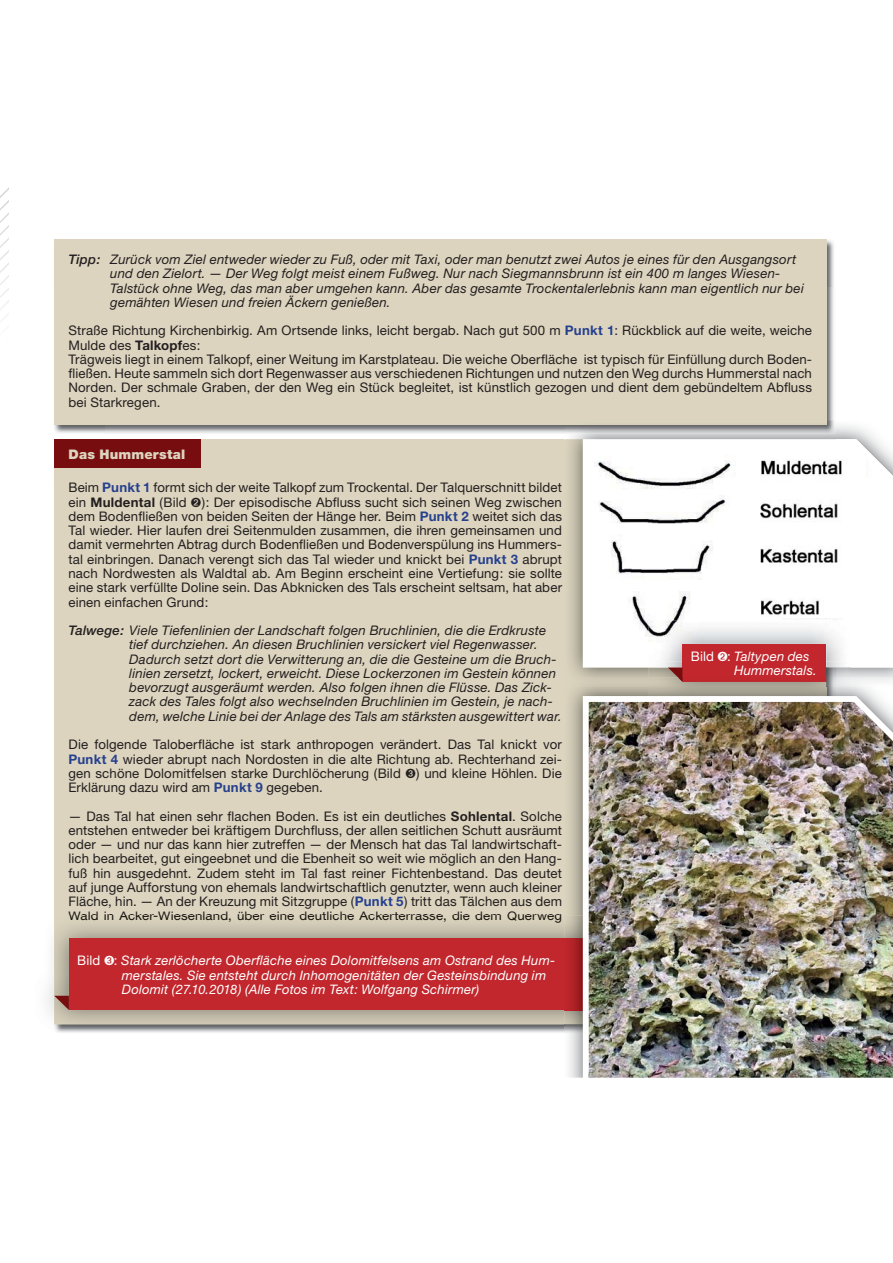
<style>
.page{position:relative;width:893px;height:1263px;background:#fff}
.page>*{position:absolute;margin:0;border:0;box-sizing:border-box;transform-origin:0 0}
.t1{font:13.2px/14.2px "Helvetica Neue";letter-spacing:.01em;color:#231f20;text-align:justify}
.t2{font:italic 13.2px/14.2px "Helvetica Neue";letter-spacing:.015em;color:#231f20}
.t3{font:13.2px "Helvetica Neue";letter-spacing:.01em;color:#17130d}
.t4{font:900 13.2px "Helvetica Neue";letter-spacing:.015em;color:#dcd4be}
.t5{font:italic 13.05px/14.1px "Helvetica Neue";letter-spacing:.015em;color:#fff}
.s1{font-weight:500}
.s2{font-weight:700;color:#25408e}
.s3{font-weight:700}
.s4{font-weight:900}
.s5{font-style:normal;font-size:13.2px}
</style>
<div class="page">
<svg style="left:0;top:188px;width:8px;height:128px"></svg>
<div style="left:54px;top:439px;width:772px;height:585px;background:#dcd4be"></div>
<img style="left:54px;top:425px;width:51px;height:8px">
<img style="left:826px;top:287px;width:8px;height:134px">
<img style="left:105px;top:425px;width:459px;height:8px">
<div style="left:54px;top:239px;width:772px;height:186px;background:#dcd4be"></div>
<div style="left:54px;top:439px;width:146px;height:29px;background:#770d0f"></div>
<img style="left:564px;top:439px;width:84px;height:238px">
<img style="left:564px;top:421px;width:271px;height:13px">
<img style="left:564px;top:421px;width:262px;height:4px">
<svg style="left:583px;top:439px;width:309px;height:229px;fill:#fff"></svg>
<img style="left:835px;top:668px;width:14px;height:9px">
<img style="left:648px;top:621px;width:201px;height:47px">
<div style="left:682px;top:644px;width:144px;height:38px;background:#c1272d"></div>
<img style="left:54px;top:1024px;width:526px;height:9px">
<img style="left:54px;top:918px;width:510px;height:106px">
<img style="left:69px;top:918px;width:493px;height:5px">
<div style="left:69px;top:939px;width:532px;height:71px;background:#c1272d"></div>
<svg style="left:54px;top:996px;width:15px;height:14px"></svg>
<img style="left:564px;top:677px;width:262px;height:347px">
<img style="left:648px;top:686px;width:201px;height:7px">
<svg style="left:826px;top:668px;width:9px;height:18px"></svg>
<img style="left:682px;top:677px;width:144px;height:5px">
<svg style="left:667px;top:668px;width:15px;height:14px"></svg>
<img style="left:564px;top:939px;width:16px;height:71px">
<img style="left:580px;top:693px;width:312px;height:385px">
<img style="left:743px;top:454px;width:122px;height:163px">
<p class="t2" style="left:110px;top:253px;width:695px;text-indent:-42px"><span class="s1">Tipp:</span> Zurück vom Ziel entweder wieder zu Fuß, oder mit Taxi, oder man benutzt zwei Autos je eines für den Ausgangsort und den Zielort. — Der Weg folgt meist einem Fußweg. Nur nach Siegmannsbrunn ist ein 400 m langes Wiesen-Talstück ohne Weg, das man aber umgehen kann. Aber das gesamte Trockentalerlebnis kann man eigentlich nur bei gemähten Wiesen und freien Äckern genießen.</p>
<p class="t1" style="left:68px;top:325px;width:745px;text-align:left">Straße Richtung Kirchenbirkig. Am Ortsende links, leicht bergab. Nach gut 500 m <span class="s2">Punkt 1</span>: Rückblick auf die weite, weiche Mulde des <span class="s3">Talkopf</span>es:<br>Trägweis liegt in einem Talkopf, einer Weitung im Karstplateau. Die weiche Oberfläche ist typisch für Einfüllung durch Boden&shy;fließen. Heute sammeln sich dort Regenwasser aus verschiedenen Richtungen und nutzen den Weg durchs Hummerstal nach Norden. Der schmale Graben, der den Weg ein Stück begleitet, ist künstlich gezogen und dient dem gebündeltem Abfluss bei Starkregen.</p>
<p class="t4" style="left:68px;top:449px;width:118px">Das Hummerstal</p>
<p class="t1" style="left:68px;top:446px;width:495px;line-height:28.5px"><span class="s4">Das Hummerstal<br></span>Beim <span class="s2">Punkt 1</span> formt sich der weite Talkopf zum Trockental. Der Talquerschnitt bildet</p>
<p class="t1" style="left:68px;top:496px;width:495px">ein <span class="s3">Muldental</span> (Bild ): Der episodische Abfluss sucht sich seinen Weg zwischen dem Bodenfließen von beiden Seiten der Hänge her. Beim <span class="s2">Punkt 2</span> weitet sich das Tal wieder. Hier laufen drei Seitenmulden zusammen, die ihren gemeinsamen und damit vermehrten Abtrag durch Bodenfließen und Bodenverspülung ins Hummers&shy;tal einbringen. Danach verengt sich das Tal wieder und knickt bei <span class="s2">Punkt 3</span> abrupt nach Nordwesten als Waldtal ab. Am Beginn erscheint eine Vertiefung: sie sollte eine stark verfüllte Doline sein. Das Abknicken des Tals erscheint seltsam, hat aber einen einfachen Grund:</p>
<p class="t2" style="left:129px;top:625px;width:434px;text-indent:-61px"><span class="s1">Talwege:</span> Viele Tiefenlinien der Landschaft folgen Bruchlinien, die die Erdkruste tief durchziehen. An diesen Bruchlinien versickert viel Regenwasser.<br>Dadurch setzt dort die Verwitterung an, die die Gesteine um die Bruch&shy;linien zersetzt, lockert, erweicht. Diese Lockerzonen im Gestein können bevorzugt ausgeräumt werden. Also folgen ihnen die Flüsse. Das Zick&shy;zack des Tales folgt also wechselnden Bruchlinien im Gestein, je nach&shy;dem, welche Linie bei der Anlage des Tals am stärksten ausgewittert war.</p>
<p class="t1" style="left:68px;top:739px;width:495px">Die folgende Taloberfläche ist stark anthropogen verändert. Das Tal knickt vor <span class="s2">Punkt 4</span> wieder abrupt nach Nordosten in die alte Richtung ab. Rechterhand zei&shy;gen schöne Dolomitfelsen starke Durchlöcherung (Bild ) und kleine Höhlen. Die Erklärung dazu wird am <span class="s2">Punkt 9</span> gegeben.</p>
<p class="t1" style="left:68px;top:810px;width:495px">— Das Tal hat einen sehr flachen Boden. Es ist ein deutliches <span class="s3">Sohlental</span>. Solche entstehen entweder bei kräftigem Durchfluss, der allen seitlichen Schutt ausräumt oder — und nur das kann hier zutreffen — der Mensch hat das Tal landwirtschaft&shy;lich bearbeitet, gut eingeebnet und die Ebenheit so weit wie möglich an den Hang&shy;fuß hin ausgedehnt. Zudem steht im Tal fast reiner Fichtenbestand. Das deutet auf junge Aufforstung von ehemals landwirtschaftlich genutzter, wenn auch kleiner Fläche, hin. — An der Kreuzung mit Sitzgruppe (<span class="s2">Punkt 5</span>) tritt das Tälchen aus dem</p>
<p class="t3" style="left:68px;top:911px;width:495px">Wald in Acker-Wiesenland, über eine deutliche Ackerterrasse, die dem Querweg</p>
<p class="t5" style="left:122px;top:955px;width:435px;text-indent:-45px"><span class="s5">Bild :</span> Stark zerlöcherte Oberfläche eines Dolomitfelsens am Ostrand des Hum&shy;merstales. Sie entsteht durch Inhomogenitäten der Gesteinsbindung im<br>Dolomit (27.10.2018) (Alle Fotos im Text: Wolfgang Schirmer)</p>
<p class="t5" style="left:734px;top:651px;width:84px;text-indent:-43px"><span class="s5">Bild :</span> Taltypen des<br>Hummerstals.</p>
</div>
